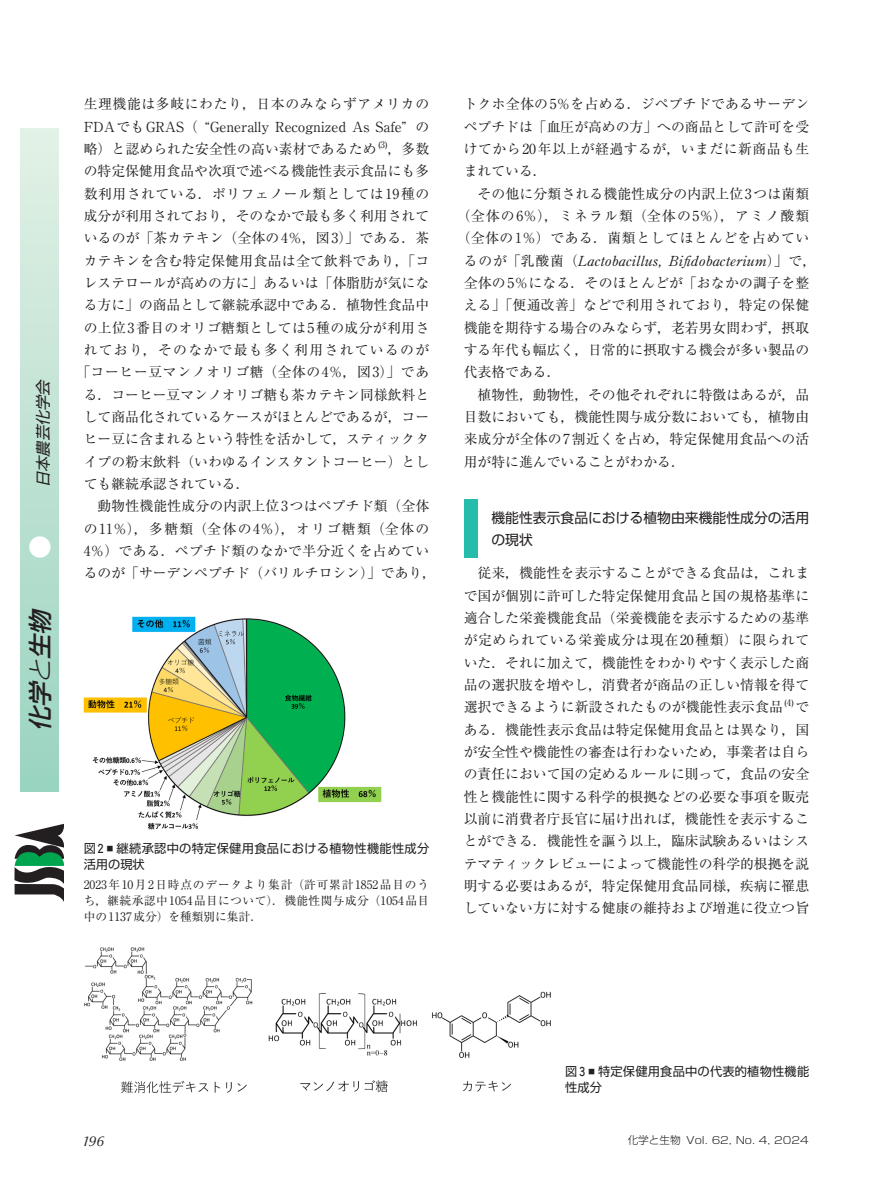
<style>
.page{position:relative;width:893px;height:1191px;background:#fff}
.page>*{position:absolute;margin:0;border:0;box-sizing:border-box;transform-origin:0 0}
.t1{font:italic 500 24px "Shin Go Pr 6";color:#231f20}
.t2{font:500 24px "Shin Go Pr 6";color:#fff}
.t3{font:italic 15.15px "Shin Go Pr 6";color:#231f20}
.t4{font:13.8px/22.4px "Ryumin Pr 6";color:#231f20;text-align:justify}
.t5{font:13.8px "Ryumin Pr 6";letter-spacing:.025em;color:#231f20}
.t6{font:13.8px "Ryumin Pr 6";letter-spacing:.02em;color:#231f20}
.t7{font:13.8px "Ryumin Pr 6";letter-spacing:.045em;color:#231f20}
.t8{font:13.8px "Ryumin Pr 6";letter-spacing:.105em;color:#231f20}
.t9{font:13.8px "Ryumin Pr 6";letter-spacing:.09em;color:#231f20}
.t10{font:13.8px/22.4px "Shin Go Pr 6";color:#231f20}
.t11{font:13.8px "Ryumin Pr 6";letter-spacing:.04em;color:#231f20}
.t12{font:13.8px "Ryumin Pr 6";letter-spacing:.095em;color:#231f20}
.t13{font:italic 13.8px "Optima Nova LT Pro";color:#231f20}
.t14{font:12.15px/15.9px "Shin Go Pr 6";letter-spacing:.025em;color:#231f20}
.t15{font:11.7px/15.9px "Ryumin Pr 6";letter-spacing:.035em;color:#231f20;text-align:justify}
.t16{font:300 10.05px "Shin Go Pr 6";color:#231f20;scale:1.13 1}
.s1{font-weight:300}
.s2{font-family:"Koz Min Pro"}
.s3{font-family:"Ryumin Pro"}
.s4{font-family:"MO Suuji HB J Fn";font-size:12.9px}
.s5{font-size:10.65px}
</style>
<div class="page">
<div style="left:464px;top:499px;width:14px;height:59px;background:#25bcac"></div>
<img style="left:84px;top:947px;width:467px;height:146px">
<img style="left:84px;top:616px;width:297px;height:213px">
<div style="left:20px;top:128px;width:38px;height:663px;background:linear-gradient(to bottom,#e3f1e6,#99d3c0)"></div>
<svg style="left:14px;top:823px;width:50px;height:78px"></svg>
<p class="t3" style="left:30px;top:487px;width:113px;rotate:-90deg">日本農芸化学会</p>
<h1 class="t2" style="left:20px;top:559px;width:25px;rotate:-90deg">●</h1>
<h1 class="t1" style="left:20px;top:731px;width:154px;rotate:-90deg">化学<span class="s1">と</span>生物　</h1>
<p class="t7" style="left:84px;top:93px;width:347px">生理機能は多岐にわたり<span class="s2">，</span>日本のみならずアメリカの</p>
<p class="t4" style="left:84px;top:115px;width:347px">FDAでもGRAS（ <span class="s3">“</span>Generally Recognized As Safe<span class="s3">”</span> の</p>
<p class="t4" style="left:84px;top:137px;width:347px">略）と認められた安全性の高い素材であるため <sup>(3)</sup><span class="s2">，</span>多数</p>
<p class="t4" style="left:84px;top:159px;width:347px">の特定保健用食品や次項で述べる機能性表示食品にも多</p>
<p class="t11" style="left:84px;top:183px;width:347px">数利用されている<span class="s2">．</span>ポリフェノール類としては19種の</p>
<p class="t4" style="left:84px;top:204px;width:347px">成分が利用されており<span class="s2">，</span>そのなかで最も多く利用されて</p>
<p class="t6" style="left:84px;top:227px;width:347px">いるのが「茶カテキン（全体の4<span class="s1">％</span><span class="s2">，</span>図3）」である<span class="s2">．</span>茶</p>
<p class="t5" style="left:84px;top:250px;width:347px">カテキンを含む特定保健用食品は全て飲料であり<span class="s2">，</span>「コ</p>
<p class="t4" style="left:84px;top:271px;width:347px">レステロールが高めの方に」あるいは「体脂肪が気にな</p>
<p class="t4" style="left:84px;top:293px;width:347px">る方に」の商品として継続承認中である<span class="s2">．</span>植物性食品中</p>
<p class="t5" style="left:84px;top:317px;width:347px">の上位3番目のオリゴ糖類としては5種の成分が利用さ</p>
<p class="t12" style="left:84px;top:339px;width:347px">れており<span class="s2">，</span>そのなかで最も多く利用されているのが</p>
<p class="t7" style="left:77px;top:361px;width:354px">「コーヒー豆マンノオリゴ糖（全体の4<span class="s1">％</span><span class="s2">，</span>図3）」であ</p>
<p class="t4" style="left:84px;top:382px;width:347px">る<span class="s2">．</span>コーヒー豆マンノオリゴ糖も茶カテキン同様飲料と</p>
<p class="t4" style="left:84px;top:405px;width:347px">して商品化されているケースがほとんどであるが<span class="s2">，</span>コー</p>
<p class="t4" style="left:84px;top:427px;width:347px">ヒー豆に含まれるという特性を活かして<span class="s2">，</span>スティックタ</p>
<p class="t4" style="left:84px;top:449px;width:347px">イプの粉末飲料（いわゆるインスタントコーヒー）とし</p>
<p class="t4" style="left:84px;top:472px;width:167px">ても継続承認されている<span class="s2">．</span></p>
<p class="t4" style="left:98px;top:494px;width:333px">動物性機能性成分の内訳上位3つはペプチド類（全体</p>
<p class="t8" style="left:84px;top:517px;width:347px">の11<span class="s1">％</span>）<span class="s2">，</span>多糖類（全体の4<span class="s1">％</span>）<span class="s2">，</span>オリゴ糖類（全体の</p>
<p class="t5" style="left:84px;top:540px;width:347px">4<span class="s1">％</span>）である<span class="s2">．</span>ペプチド類のなかで半分近くを占めてい</p>
<p class="t4" style="left:84px;top:561px;width:354px">るのが「サーデンペプチド（バリルチロシン）」であり<span class="s2">，</span></p>
<p class="t14" style="left:84px;top:839px;width:347px">図<span class="s4">2</span> <sup>■</sup> 継続承認中の特定保健用食品における植物性機能性成分活用の現状</p>
<p class="t15" style="left:84px;top:875px;width:347px">2023年10月2日時点のデータより集計（許可累計1852品目のうち<span class="s2">，</span>継続承認中1054品目について）<span class="s2">．</span>機能性関与成分（1054品目中の1137成分）を種類別に集計<span class="s2">．</span></p>
<p class="t4" style="left:464px;top:92px;width:347px">トクホ全体の5<span class="s1">％</span>を占める<span class="s2">．</span>ジペプチドであるサーデンペプチドは「血圧が高めの方」への商品として許可を受けてから20年以上が経過するが<span class="s2">，</span>いまだに新商品も生まれている<span class="s2">．</span></p>
<p class="t4" style="left:478px;top:182px;width:333px">その他に分類される機能性成分の内訳上位3つは菌類</p>
<p class="t9" style="left:457px;top:205px;width:354px">（全体の6<span class="s1">％</span>）<span class="s2">，</span>ミネラル類（全体の5<span class="s1">％</span>）<span class="s2">，</span>アミノ酸類</p>
<p class="t7" style="left:457px;top:227px;width:354px">（全体の1<span class="s1">％</span>）である<span class="s2">．</span>菌類としてほとんどを占めてい</p>
<p class="t6" style="left:464px;top:250px;width:354px">るのが「乳酸菌（Lactobacillus, Bifidobacterium）」で<span class="s2">，</span></p>
<p class="t6" style="left:464px;top:272px;width:347px">全体の5<span class="s1">％</span>になる<span class="s2">．</span>そのほとんどが「おなかの調子を整</p>
<p class="t5" style="left:464px;top:294px;width:347px">える」「便通改善」などで利用されており<span class="s2">，</span>特定の保健</p>
<p class="t4" style="left:464px;top:315px;width:347px">機能を期待する場合のみならず<span class="s2">，</span>老若男女問わず<span class="s2">，</span>摂取</p>
<p class="t4" style="left:464px;top:338px;width:347px">する年代も幅広く<span class="s2">，</span>日常的に摂取する機会が多い製品の</p>
<p class="t4" style="left:464px;top:360px;width:98px">代表格である<span class="s2">．</span></p>
<p class="t4" style="left:478px;top:382px;width:333px">植物性<span class="s2">，</span>動物性<span class="s2">，</span>その他それぞれに特徴はあるが<span class="s2">，</span>品</p>
<p class="t4" style="left:464px;top:405px;width:347px">目数においても<span class="s2">，</span>機能性関与成分数においても<span class="s2">，</span>植物由</p>
<p class="t4" style="left:464px;top:427px;width:347px">来成分が全体の7割近くを占め<span class="s2">，</span>特定保健用食品への活</p>
<p class="t4" style="left:464px;top:449px;width:223px">用が特に進んでいることがわかる<span class="s2">．</span></p>
<p class="t10" style="left:491px;top:505px;width:319px">機能性表示食品における植物由来機能性成分の活用の現状</p>
<p class="t4" style="left:464px;top:561px;width:347px;text-indent:14px">従来<span class="s2">，</span>機能性を表示することができる食品は<span class="s2">，</span>これまで国が個別に許可した特定保健用食品と国の規格基準に適合した栄養機能食品（栄養機能を表示するための基準が定められている栄養成分は現在20種類）に限られていた<span class="s2">．</span>それに加えて<span class="s2">，</span>機能性をわかりやすく表示した商品の選択肢を増やし<span class="s2">，</span>消費者が商品の正しい情報を得て選択できるように新設されたものが機能性表示食品 <sup>(4)</sup> である<span class="s2">．</span>機能性表示食品は特定保健用食品とは異なり<span class="s2">，</span>国が安全性や機能性の審査は行わないため<span class="s2">，</span>事業者は自らの責任において国の定めるルールに則って<span class="s2">，</span>食品の安全性と機能性に関する科学的根拠などの必要な事項を販売以前に消費者庁長官に届け出れば<span class="s2">，</span>機能性を表示することができる<span class="s2">．</span>機能性を謳う以上<span class="s2">，</span>臨床試験あるいはシステマティックレビューによって機能性の科学的根拠を説明する必要はあるが<span class="s2">，</span>特定保健用食品同様<span class="s2">，</span>疾病に罹患していない方に対する健康の維持および増進に役立つ旨</p>
<p class="t14" style="left:565px;top:1062px;width:245px">図<span class="s4">3</span> <sup>■</sup> 特定保健用食品中の代表的植物性機能性成分</p>
<p class="t13" style="left:83px;top:1132px;width:23px">196</p>
<p class="t16" style="left:628px;top:1131px;width:162px"><span class="s5">化学と生物</span> Vol. 62, No. 4, 2024</p>
</div>
